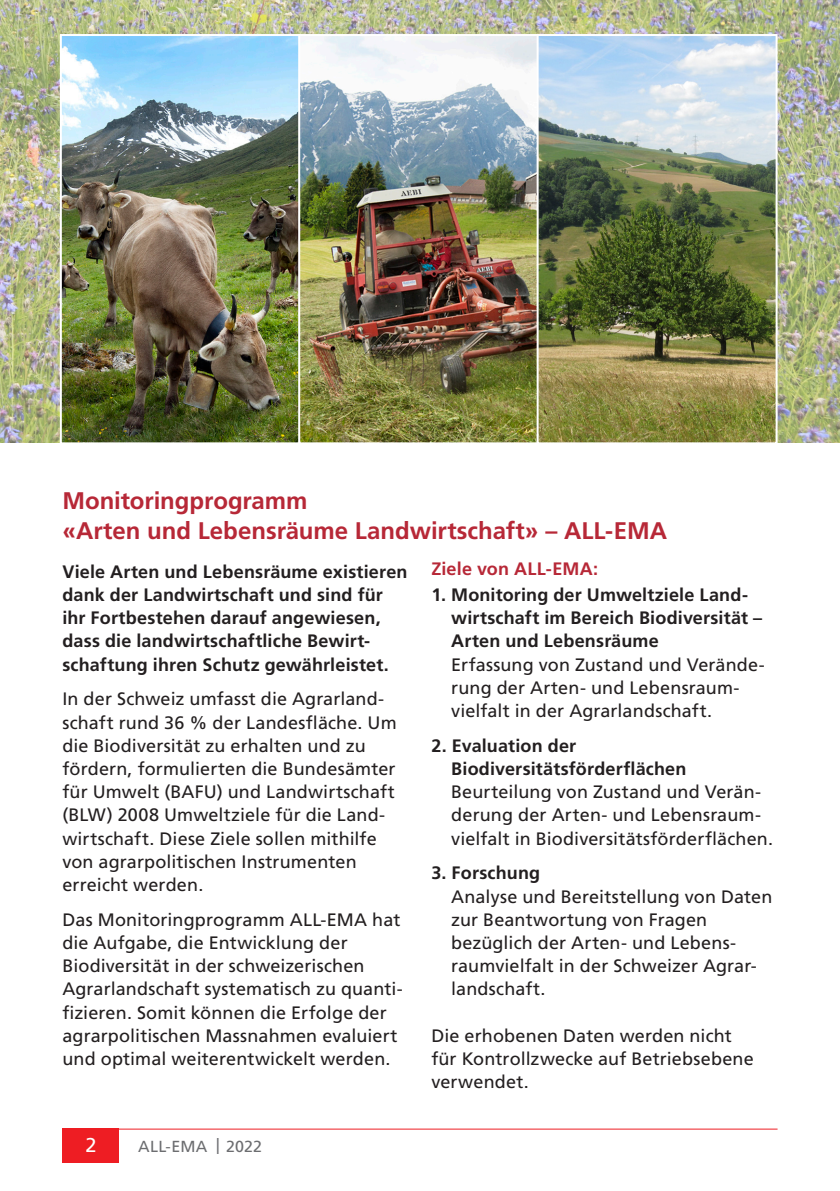
<style>
.page{position:relative;width:840px;height:1191px;background:#fff}
.page>*{position:absolute;margin:0;border:0;box-sizing:border-box;transform-origin:0 0}
._2__Titel_rot{font:700 24px/30px "Frutiger LT Std";color:#b72837}
.t1{font:20px "Frutiger LT Std";color:#fff}
.Lauftext__Flattersat{font:18px/23.2px "Frutiger LT Std";letter-spacing:.005em;color:#231f20}
.Lead__Flattersatz{font:700 18px/23.2px "Frutiger LT Std";letter-spacing:.01em;color:#231f20}
._3__Titel_rot{font:700 18px "Frutiger LT Std";letter-spacing:.01em;color:#b72837}
.t2{font:16px "Frutiger LT Std";letter-spacing:.015em;color:#6c6d70}
.s1{font-weight:700}
</style>
<div class="page">
<hr style="left:62px;top:1128px;width:715px;height:1px;background:#ee1d23">
<div style="left:62px;top:1128px;width:57px;height:34px;background:#ee1d23"></div>
<img style="left:0;top:0;width:839px;height:442px">
<img style="left:59px;top:33px;width:238px;height:410px">
<img style="left:297px;top:33px;width:238px;height:410px">
<img style="left:535px;top:33px;width:243px;height:410px">
<p class="_2__Titel_rot" style="left:62px;top:485px;width:606px">Monitoringprogramm<br>«Arten und Lebensräume Landwirtschaft» – ALL-EMA</p>
<p class="Lead__Flattersatz" style="left:62px;top:560px;width:346px">Viele Arten und Lebensräume existieren dank der Landwirtschaft und sind für ihr Fortbestehen darauf angewiesen, dass die landwirtschaftliche Bewirt&shy;schaftung ihren Schutz gewährleistet.</p>
<p class="Lauftext__Flattersat" style="left:62px;top:687px;width:335px">In der Schweiz umfasst die Agrarland&shy;schaft rund 36 % der Landesfläche. Um die Biodiversität zu erhalten und zu fördern, formulierten die Bundesämter für Umwelt (BAFU) und Landwirtschaft (BLW) 2008 Umweltziele für die Land&shy;wirtschaft. Diese Ziele sollen mithilfe von agrarpolitischen Instrumenten erreicht werden.</p>
<p class="Lauftext__Flattersat" style="left:62px;top:908px;width:342px">Das Monitoringprogramm ALL-EMA hat die Aufgabe, die Entwicklung der Biodiversität in der schweizerischen Agrarlandschaft systematisch zu quanti&shy;fizieren. Somit können die Erfolge der agrarpolitischen Massnahmen evaluiert und optimal weiterentwickelt werden.</p>
<p class="t1" style="left:85px;top:1133px;width:13px">2</p>
<p class="t2" style="left:138px;top:1137px;width:125px">ALL-EMA | 2022</p>
<p class="_3__Titel_rot" style="left:431px;top:558px;width:168px">Ziele von ALL-EMA:</p>
<p class="Lauftext__Flattersat" style="left:451px;top:583px;width:315px;text-indent:-20px"><span class="s1">1. Monitoring der Umweltziele Land&shy;wirtschaft im Bereich Biodiversität – Arten und Lebensräume<br></span>Erfassung von Zustand und Verände&shy;rung der Arten- und Lebensraum&shy;vielfalt in der Agrarlandschaft.</p>
<p class="Lauftext__Flattersat" style="left:451px;top:734px;width:323px;text-indent:-20px"><span class="s1">2. Evaluation der<br>Biodiversitätsförderflächen<br></span>Beurteilung von Zustand und Verän&shy;derung der Arten- und Lebensraum&shy;vielfalt in Biodiversitätsförderflächen.</p>
<p class="Lauftext__Flattersat" style="left:451px;top:861px;width:322px;text-indent:-20px"><span class="s1">3. Forschung<br></span>Analyse und Bereitstellung von Daten zur Beantwortung von Fragen bezüglich der Arten- und Lebens&shy;raumvielfalt in der Schweizer Agrar&shy;landschaft.</p>
<p class="Lauftext__Flattersat" style="left:431px;top:1024px;width:324px">Die erhobenen Daten werden nicht für Kontrollzwecke auf Betriebsebene verwendet.</p>
</div>
